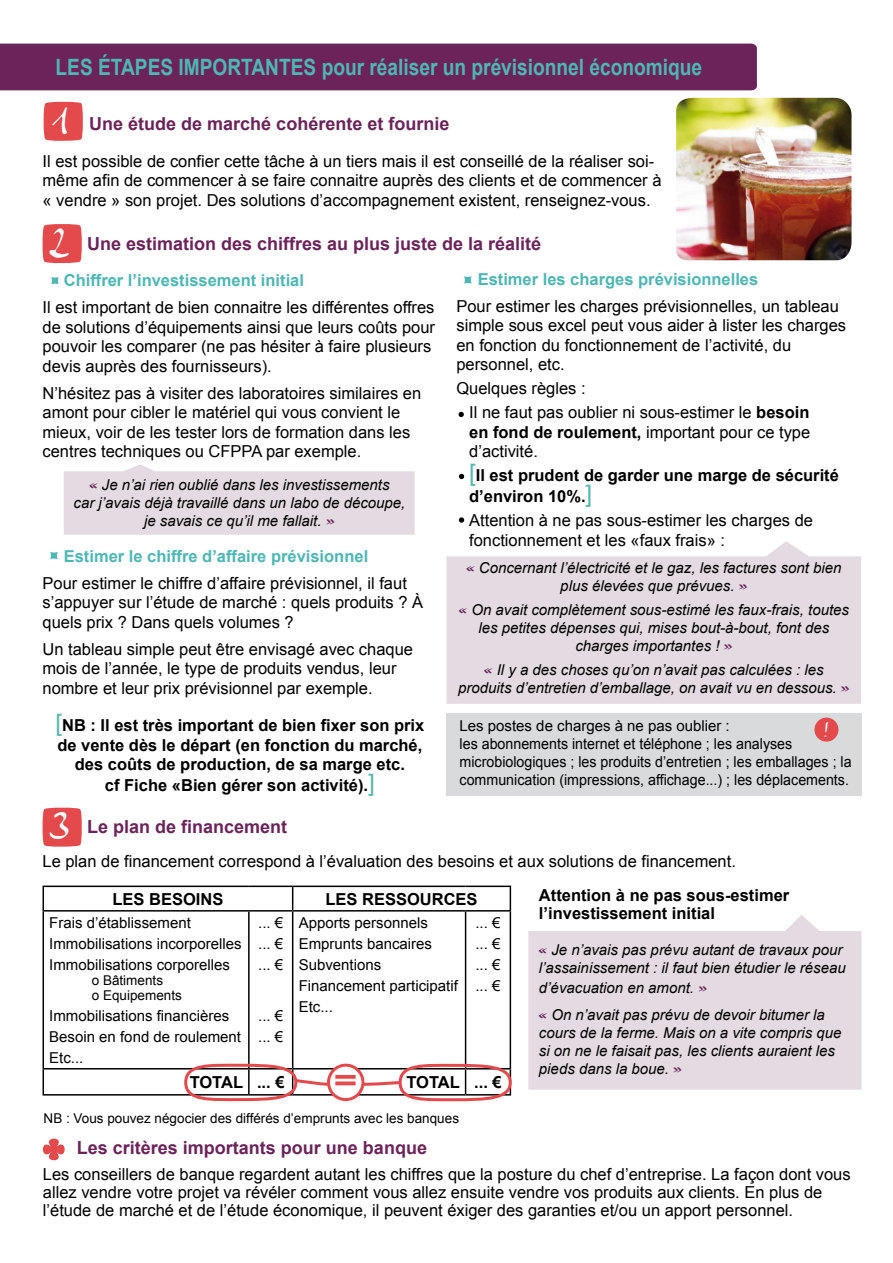
<style>
.page{position:relative;width:893px;height:1263px;background:#fff}
.page>*{position:absolute;margin:0;border:0;box-sizing:border-box;transform-origin:0 0}
.t1{font:700 30.3px "Arial";color:#e4494c;scale:1.34 1}
.t2{font:700 22.5px "Arial";color:#4db7b3;scale:.85 1}
.t3{font:700 18px "Arial";color:#6b235a}
.t4{font:18px "Anke Calligraphic FG";color:#fff}
.t5{font:16.5px/19.5px "Arial";color:#000}
.t6{font:700 16.5px/19.5px "Arial";color:#000}
.t7{font:700 16.5px "Arial";color:#4db7b3}
.t8{font:italic 15px/18px "Arial";color:#000;text-align:center}
.t9{font:15px/21px "Arial";color:#000}
.t10{font:13.5px/15px "Arial";color:#000}
.s1{font-family:"Anke Calligraphic FG";font-weight:400;font-size:37.5px;color:#fff}
.s2{font-family:"Anke Calligraphic FG";font-style:normal;color:#69255a}
.s3{font-weight:400;font-size:24px;color:#54b9a9}
.s4{font-weight:700}
</style>
<div class="page">
<svg style="left:528px;top:915px;width:333px;height:175px;background:#e6dde3"></svg>
<svg style="left:446px;top:541px;width:415px;height:163px;background:#e6dde3"></svg>
<svg style="left:64px;top:464px;width:351px;height:71px;background:#e6dde4"></svg>
<div style="left:0;top:44px;width:757px;height:46px;background:#6b235a"></div>
<svg style="left:43px;top:101px;width:40px;height:40px;background:#e6575a"></svg>
<svg style="left:42px;top:224px;width:40px;height:40px;background:#e6575a"></svg>
<div style="left:51px;top:277px;width:8px;height:8px;background:#4db7b3"></div>
<div style="left:50px;top:552px;width:8px;height:7px;background:#4db7b3"></div>
<div style="left:464px;top:276px;width:8px;height:8px;background:#4db7b3"></div>
<div style="left:446px;top:713px;width:416px;height:82px;background:#d9dadb"></div>
<div style="left:814px;top:718px;width:24px;height:24px;background:#e4494c;border-radius:50%"></div>
<svg style="left:42px;top:807px;width:40px;height:40px;background:#e6575a"></svg>
<hr style="left:43px;top:885px;width:206px;height:2px;background:#000">
<svg style="left:43px;top:887px;width:1px;height:23px"></svg>
<hr style="left:249px;top:885px;width:44px;height:2px;background:#000">
<hr style="left:293px;top:885px;width:173px;height:2px;background:#000">
<svg style="left:292px;top:887px;width:1px;height:23px"></svg>
<hr style="left:466px;top:885px;width:45px;height:2px;background:#000">
<svg style="left:510px;top:887px;width:1px;height:23px"></svg>
<hr style="left:43px;top:910px;width:206px;height:1px;background:#000">
<hr style="left:43px;top:911px;width:1px;height:157px;background:#000">
<hr style="left:249px;top:910px;width:44px;height:1px;background:#000">
<hr style="left:248px;top:911px;width:2px;height:157px;background:#000">
<hr style="left:293px;top:910px;width:173px;height:1px;background:#000">
<hr style="left:292px;top:911px;width:1px;height:157px;background:#000">
<hr style="left:466px;top:910px;width:45px;height:1px;background:#000">
<hr style="left:465px;top:911px;width:1px;height:157px;background:#000">
<hr style="left:510px;top:911px;width:1px;height:157px;background:#000">
<hr style="left:43px;top:1068px;width:206px;height:1px;background:#000">
<svg style="left:43px;top:1069px;width:1px;height:25px"></svg>
<hr style="left:293px;top:1068px;width:173px;height:1px;background:#000">
<hr style="left:43px;top:1094px;width:206px;height:1px;background:#000">
<hr style="left:293px;top:1094px;width:173px;height:1px;background:#000">
<svg style="left:43px;top:1138px;width:22px;height:23px"></svg>
<svg style="left:183px;top:1062px;width:149px;height:40px"></svg>
<div style="left:329px;top:1065px;width:34px;height:34px;background:#fff;border-radius:50%"></div>
<div style="left:327px;top:1064px;width:37px;height:37px;border:3px solid #e4494c;border-radius:50%"></div>
<svg style="left:360px;top:1062px;width:152px;height:40px"></svg>
<img style="left:676px;top:98px;width:175px;height:162px">
<svg style="left:459px;top:412px;width:5px;height:5px"></svg>
<svg style="left:459px;top:474px;width:5px;height:5px"></svg>
<svg style="left:459px;top:517px;width:5px;height:6px"></svg>
<h2 class="t2" style="left:56px;top:52px;width:762px">Les étapes importantes pour réaliser un prévisionnel économique</h2>
<p class="t3" style="left:50px;top:112px;width:400px"><span class="s1">1</span> Une étude de marché cohérente et fournie</p>
<p class="t5" style="left:43px;top:151px;width:620px">Il est possible de confier cette tâche à un tiers mais il est conseillé de la réaliser soi&shy;même afin de commencer à se faire connaitre auprès des clients et de commencer à « vendre » son projet. Des solutions d’accompagnement existent, renseignez-vous.</p>
<p class="t3" style="left:49px;top:232px;width:493px"><span class="s1">2</span> Une estimation des chiffres au plus juste de la réalité</p>
<p class="t7" style="left:64px;top:269px;width:242px">Chiffrer l’investissement initial</p>
<p class="t5" style="left:43px;top:298px;width:394px">Il est important de bien connaitre les différentes offres de solutions d’équipements ainsi que leurs coûts pour pouvoir les comparer (ne pas hésiter à faire plusieurs devis auprès des fournisseurs).</p>
<p class="t5" style="left:43px;top:383px;width:380px">N’hésitez pas à visiter des laboratoires similaires en amont pour cibler le matériel qui vous convient le mieux, voir de les tester lors de formation dans les centres techniques ou CFPPA par exemple.</p>
<p class="t8" style="left:74px;top:476px;width:333px"><span class="s2">«</span> Je n’ai rien oublié dans les investissements<br>car j’avais déjà travaillé dans un labo de découpe, je savais ce qu’il me fallait. <span class="s2">»</span></p>
<p class="t7" style="left:64px;top:545px;width:306px">Estimer le chiffre d’affaire prévisionnel</p>
<p class="t5" style="left:43px;top:573px;width:382px">Pour estimer le chiffre d’affaire prévisionnel, il faut s’appuyer sur l’étude de marché : quels produits ? À quels prix ? Dans quels volumes ?</p>
<p class="t5" style="left:43px;top:639px;width:372px">Un tableau simple peut être envisagé avec chaque mois de l’année, le type de produits vendus, leur nombre et leur prix prévisionnel par exemple.</p>
<p class="t6" style="left:55px;top:716px;width:370px;text-align:center"><span class="s3">[</span>NB : Il est très important de bien fixer son prix de vente dès le départ (en fonction du marché, des coûts de production, de sa marge etc.</p>
<p class="t6" style="left:105px;top:776px;width:271px">cf Fiche «Bien gérer son activité).<span class="s3">]</span></p>
<p class="t7" style="left:478px;top:268px;width:282px">Estimer les charges prévisionnelles</p>
<p class="t5" style="left:456px;top:297px;width:391px">Pour estimer les charges prévisionnelles, un tableau simple sous excel peut vous aider à lister les charges en fonction du fonctionnement de l’activité, du personnel, etc.</p>
<p class="t5" style="left:469px;top:377px;width:342px;line-height:24px;text-indent:-13px">Quelques règles :<br>Il ne faut pas oublier ni sous-estimer le <span class="s4">besoin</span></p>
<p class="t5" style="left:469px;top:423px;width:343px"><span class="s4">en fond de roulement,</span> important pour ce type d’activité.</p>
<p class="t6" style="left:469px;top:466px;width:371px;line-height:21px"><span class="s3">[</span>Il est prudent de garder une marge de sécurité d’environ 10%.<span class="s3">]</span></p>
<p class="t5" style="left:469px;top:511px;width:345px">Attention à ne pas sous-estimer les charges de fonctionnement et les «faux frais» :</p>
<p class="t8" style="left:466px;top:559px;width:377px"><span class="s2">«</span> Concernant l’électricité et le gaz, les factures sont bien plus élevées que prévues. <span class="s2">»</span></p>
<p class="t8" style="left:459px;top:601px;width:392px"><span class="s2">«</span> On avait complètement sous-estimé les faux-frais, toutes les petites dépenses qui, mises bout-à-bout, font des charges importantes ! <span class="s2">»</span></p>
<p class="t8" style="left:458px;top:661px;width:393px"><span class="s2">«</span> Il y a des choses qu’on n’avait pas calculées : les produits d’entretien d’emballage, on avait vu en dessous. <span class="s2">»</span></p>
<p class="t4" style="left:822px;top:720px;width:8px">!</p>
<p class="t9" style="left:460px;top:716px;width:394px;line-height:18px">Les postes de charges à ne pas oublier :<br>les abonnements internet et téléphone ; les analyses microbiologiques ; les produits d’entretien ; les emballages ; la communication (impressions, affichage...) ; les déplacements.</p>
<p class="t3" style="left:49px;top:815px;width:239px"><span class="s1">3</span> Le plan de financement</p>
<p class="t5" style="left:43px;top:852px;width:695px">Le plan de financement correspond à l’évaluation des besoins et aux solutions de financement.</p>
<p class="t6" style="left:112px;top:889px;width:112px">LES BESOINS</p>
<p class="t6" style="left:325px;top:889px;width:95px">LES RESSOUR</p>
<p class="t6" style="left:444px;top:889px;width:35px">CES</p>
<p class="t9" style="left:49px;top:912px;width:194px">Frais d’établissement<br>Immobilisations incorporelles<br>Immobilisations corporelles</p>
<p class="t10" style="left:92px;top:973px;width:92px">o Bâtiments<br>o Equipements</p>
<p class="t9" style="left:49px;top:1005px;width:193px">Immobilisations financières<br>Besoin en fond de roulement<br>Etc...</p>
<p class="t6" style="left:539px;top:887px;width:252px;line-height:18px">Attention à ne pas sous-estimer l’investissement initial</p>
<p class="t8" style="left:539px;top:941px;width:308px;text-align:left"><span class="s2">«</span> Je n’avais pas prévu autant de travaux pour l’assainissement : il faut bien étudier le réseau</p>
<p class="t8" style="left:539px;top:974px;width:287px;line-height:27px;text-align:left">d’évacuation en amont. <span class="s2">»<br>«</span> On n’avait pas prévu de devoir bitumer la</p>
<p class="t8" style="left:539px;top:1024px;width:304px;text-align:left">cours de la ferme. Mais on a vite compris que si on ne le faisait pas, les clients auraient les pieds dans la boue. <span class="s2">»</span></p>
<p class="t9" style="left:258px;top:912px;width:27px;text-align:justify">... € ... € ... €</p>
<p class="t9" style="left:258px;top:1005px;width:27px">... € ... €</p>
<p class="t9" style="left:299px;top:912px;width:161px">Apports personnels<br>Emprunts bancaires<br>Subventions<br>Financement participatif<br>Etc...</p>
<p class="t9" style="left:475px;top:912px;width:27px;text-align:justify">... € ... € ... € ... €</p>
<h1 class="t1" style="left:334px;top:1060px;width:19px">=</h1>
<p class="t6" style="left:190px;top:1073px;width:12px">TOTA</p>
<p class="t6" style="left:233px;top:1073px;width:53px">L ... €</p>
<p class="t6" style="left:406px;top:1073px;width:12px">TOTA</p>
<p class="t6" style="left:450px;top:1073px;width:53px">L ... €</p>
<p class="t10" style="left:44px;top:1111px;width:417px">NB : Vous pouvez négocier des différés d’emprunts avec les banques</p>
<p class="t3" style="left:77px;top:1136px;width:352px">Les critères importants pour une banque</p>
<p class="t5" style="left:43px;top:1165px;width:809px;line-height:18px">Les conseillers de banque regardent autant les chiffres que la posture du chef d’entreprise. La façon dont vous allez vendre votre projet va révéler comment vous allez ensuite vendre vos produits aux clients. En plus de l’étude de marché et de l’étude économique, il peuvent éxiger des garanties et/ou un apport personnel.</p>
</div>
